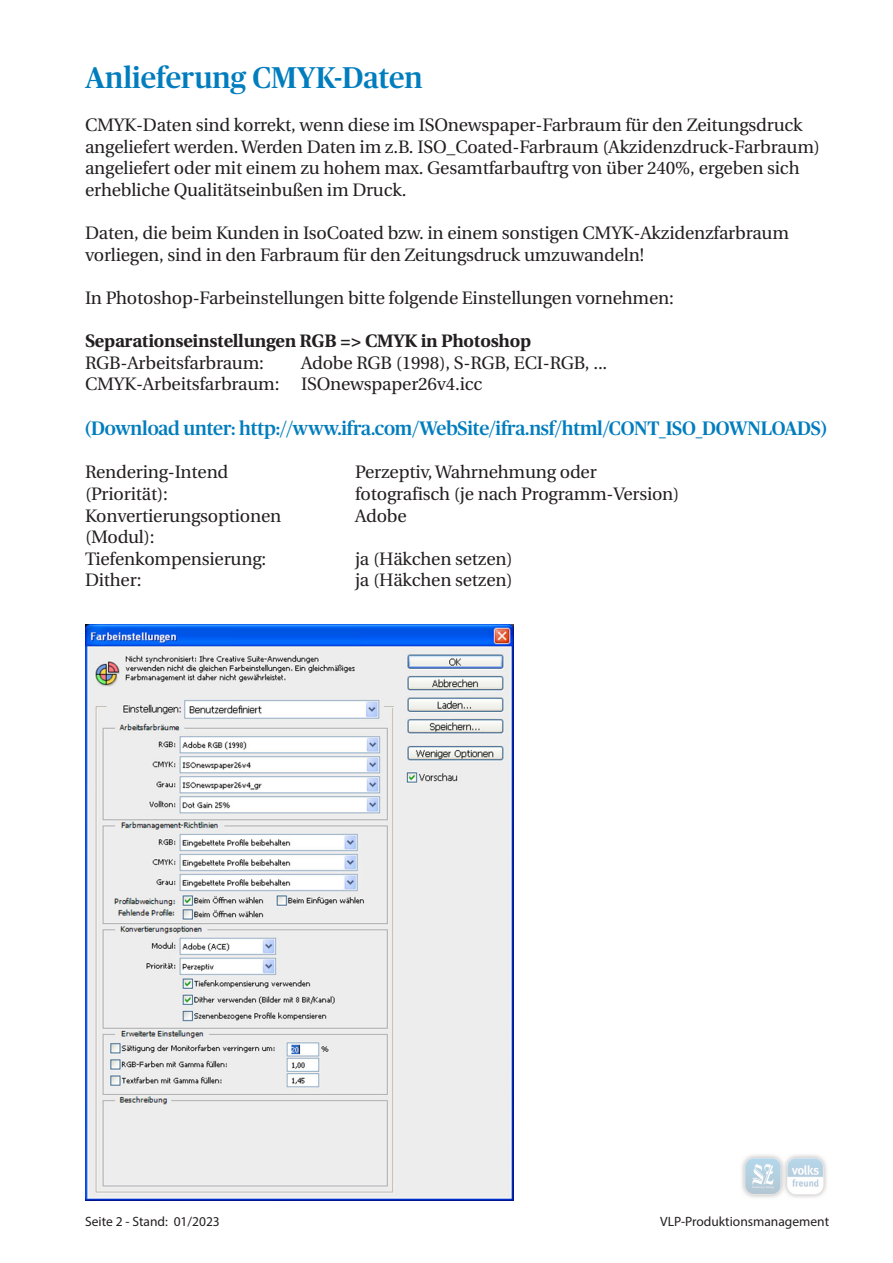
<style>
.page{position:relative;width:893px;height:1263px;background:#fff}
.page>*{position:absolute;margin:0;border:0;box-sizing:border-box;transform-origin:0 0}
.t1{font:700 30px "Publico";color:#007dbe}
.t2{font:700 19.5px "Publico";letter-spacing:-.01em;color:#007dbe}
.t3{font:18px/21.6px "Utopia";letter-spacing:-.01em;color:#231f20}
.t4{font:700 18px "Utopia";letter-spacing:-.01em;color:#231f20}
.t5{font:13.5px "Myriad Pro";color:#231f20}
</style>
<div class="page">
<img style="left:742px;top:1155px;width:85px;height:43px">
<img style="left:85px;top:624px;width:429px;height:577px">
<h1 class="t1" style="left:85px;top:61px;width:339px">Anlieferung CMYK-Daten</h1>
<p class="t3" style="left:85px;top:114px;width:736px">CMYK-Daten sind korrekt, wenn diese im ISOnewspaper-Farbraum für den Zeitungsdruck angeliefert werden. Werden Daten im z.B. ISO_Coated-Farbraum (Akzidenzdruck-Farbraum) angeliefert oder mit einem zu hohem max. Gesamtfarbauftrg von über 240%, ergeben sich erhebliche Qualitätseinbußen im Druck.</p>
<p class="t3" style="left:85px;top:222px;width:705px">Daten, die beim Kunden in IsoCoated bzw. in einem sonstigen CMYK-Akzidenzfarbraum vorliegen, sind in den Farbraum für den Zeitungsdruck umzuwandeln!</p>
<p class="t3" style="left:85px;top:287px;width:590px">In Photoshop-Farbeinstellungen bitte folgende Einstellungen vornehmen:</p>
<p class="t4" style="left:85px;top:330px;width:448px">Separationseinstellungen RGB =&gt; CMYK in Photoshop</p>
<p class="t3" style="left:85px;top:352px;width:180px">RGB-Arbeitsfarbraum:</p>
<p class="t3" style="left:85px;top:352px;width:524px;text-indent:216px">Adobe RGB (1998), S-RGB, ECI-RGB, ...<br>CMYK-Arbeitsfarbraum: ISOnewspaper26v4.icc</p>
<p class="t2" style="left:85px;top:418px;width:743px">(Download unter: http://www.ifra.com/WebSite/ifra.nsf/html/CONT_ISO_DOWNLOADS)</p>
<p class="t3" style="left:85px;top:462px;width:145px">Rendering-Intend</p>
<p class="t3" style="left:355px;top:462px;width:243px">Perzeptiv, Wahrnehmung oder</p>
<p class="t3" style="left:85px;top:483px;width:84px">(Priorität):</p>
<p class="t3" style="left:355px;top:483px;width:326px">fotografisch (je nach Programm-Version)</p>
<p class="t3" style="left:85px;top:505px;width:198px">Konvertierungsoptionen</p>
<p class="t3" style="left:355px;top:505px;width:53px">Adobe</p>
<p class="t3" style="left:85px;top:527px;width:183px">(Modul):<br>Tiefenkompensierung:</p>
<p class="t3" style="left:355px;top:548px;width:159px">ja (Häkchen setzen)</p>
<p class="t3" style="left:85px;top:570px;width:58px">Dither:</p>
<p class="t3" style="left:355px;top:570px;width:159px">ja (Häkchen setzen)</p>
<p class="t5" style="left:85px;top:1213px;width:136px">Seite 2 - Stand: 01/2023</p>
<p class="t5" style="left:660px;top:1213px;width:170px">VLP-Produktionsmanagement</p>
</div>
